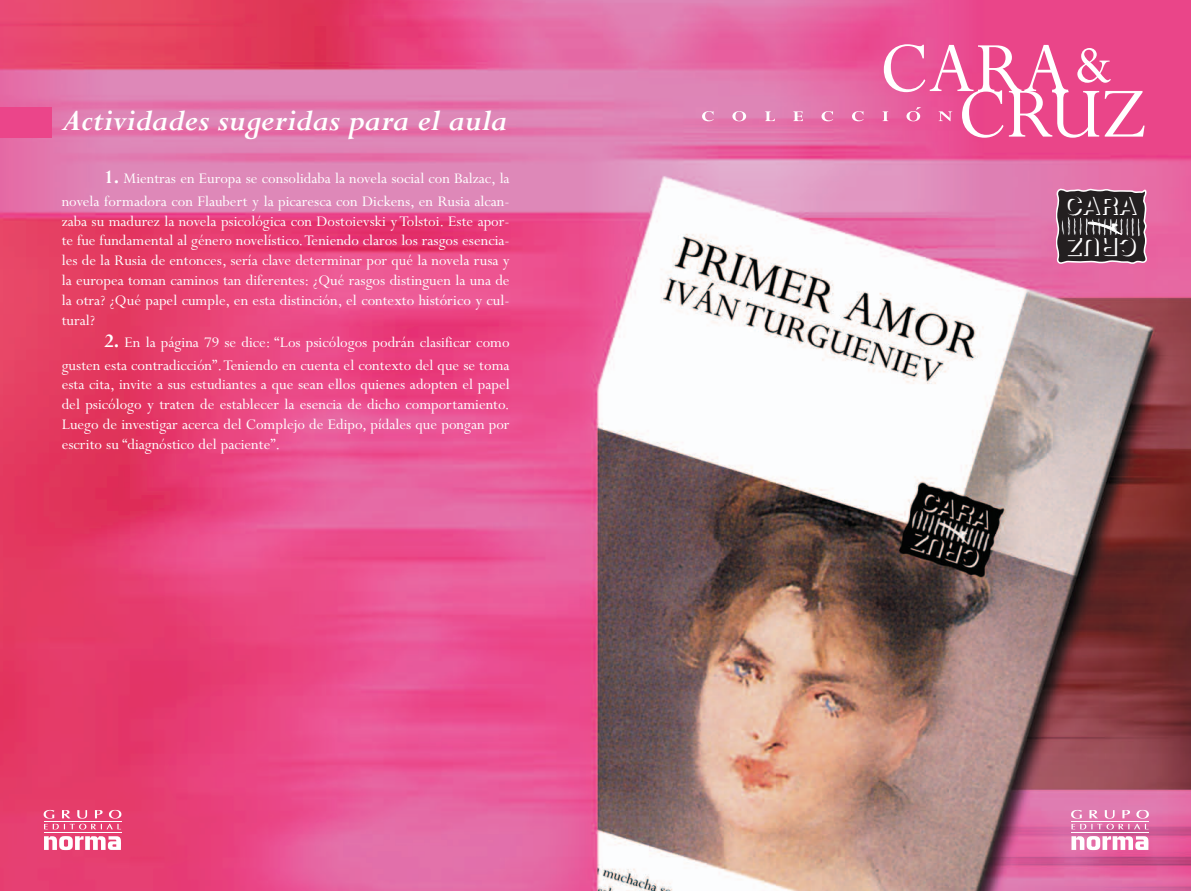
<style>
.page{position:relative;width:1191px;height:891px;background:#fff}
.page>*{position:absolute;margin:0;border:0;box-sizing:border-box;transform-origin:0 0}
.t1{font:italic 700 33px "Perpetua";color:#fff}
.t2{font:700 25.2px "Helvetica";color:#fff}
.t3{font:16.5px/19.8px "Perpetua";color:#fff;text-align:right}
.s1{font-weight:700;font-size:21px}
</style>
<div class="page">
<img style="left:0;top:0;width:1191px;height:891px">
<h1 class="t1" style="left:62px;top:99px;width:447px">Actividades sugeridas para el aula</h1>
<p class="t3" style="left:62px;top:169px;width:449px;line-height:22.4px"><span class="s1">1.</span> Mientras en Europa se consolidaba la novela social con Balzac, la<br>novela formadora con Flaubert y la picaresca con Dickens, en Rusia alcan-</p>
<p class="t3" style="left:62px;top:213px;width:449px;text-align:justify">zaba su madurez la novela psicológica con Dostoievski y Tolstoi. Este apor&shy;te fue fundamental al género novelístico.Teniendo claros los rasgos esencia&shy;les de la Rusia de entonces, sería clave determinar por qué la novela rusa y la europea toman caminos tan diferentes: ¿Qué rasgos distinguen la una de la otra? ¿Qué papel cumple, en esta distinción, el contexto histórico y cul&shy;tural?</p>
<p class="t3" style="left:62px;top:333px;width:449px;line-height:22.4px"><span class="s1">2.</span> En la página 79 se dice: “Los psicólogos podrán clasificar como gusten esta contradicción”.Teniendo en cuenta el contexto del que se toma</p>
<p class="t3" style="left:62px;top:376px;width:449px;text-align:justify">esta cita, invite a sus estudiantes a que sean ellos quienes adopten el papel del psicólogo y traten de establecer la esencia de dicho comportamiento.<br>Luego de investigar acerca del Complejo de Edipo, pídales que pongan por escrito su “diagnóstico del paciente”.</p>
<h2 class="t2" style="left:1064px;top:197px;width:74px">CARA</h2>
<h2 class="t2" style="left:1137px;top:256px;width:71px;rotate:-180deg">CRUZ</h2>
</div>
